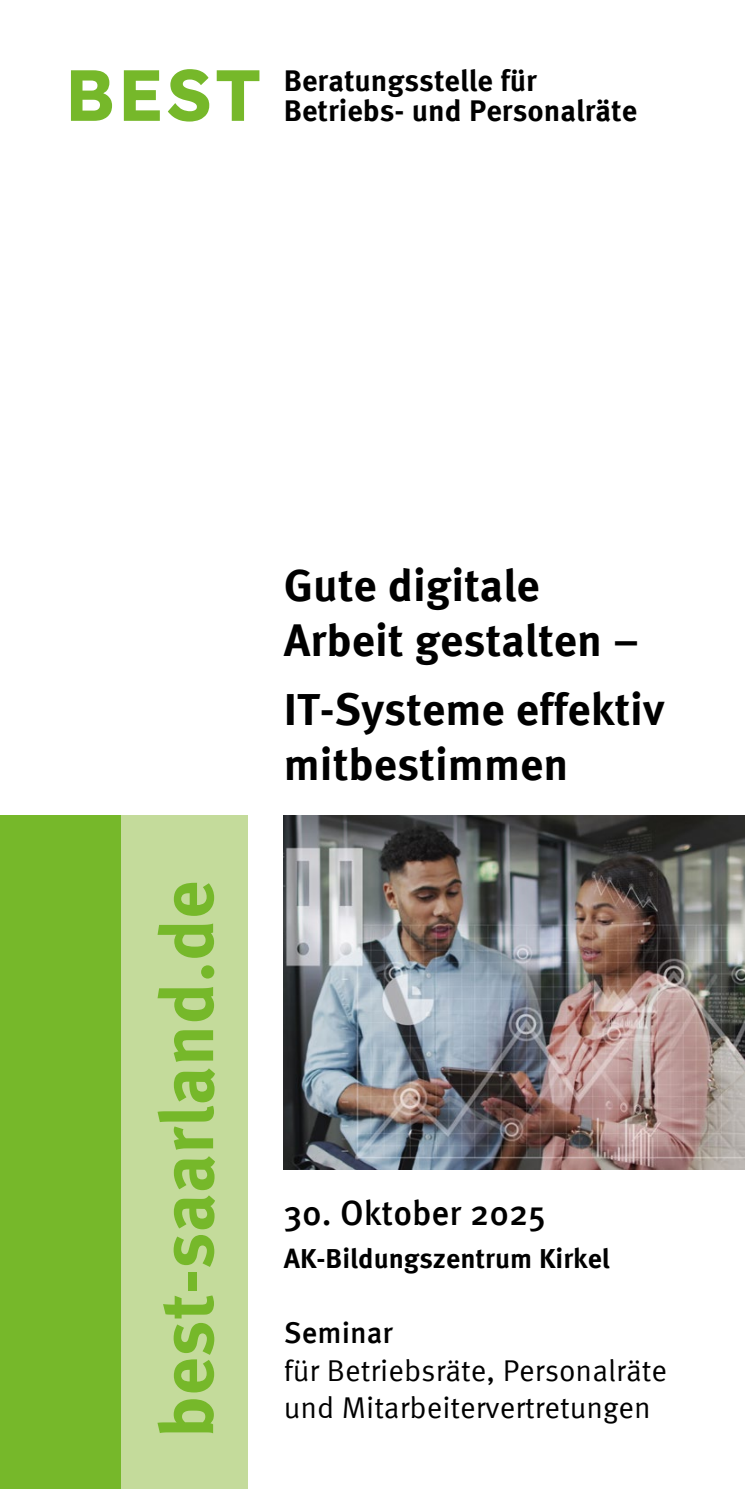
<style>
.page{position:relative;width:745px;height:1489px;background:#fff}
.page>*{position:absolute;margin:0;border:0;box-sizing:border-box;transform-origin:0 0}
.t1{font:700 75px "Meta Pro";color:#76b82a}
.t2{font:700 45px/55px "Meta Pro";color:#000}
.t3{font:500 35px "Meta Pro";color:#000}
.t4{font:30px/37.5px "Meta Pro";color:#000}
.t5{font:700 30px/30px "Meta Pro";color:#000}
.t6{font:500 30px "Meta Pro";color:#000}
.t7{font:700 27.5px "Meta Pro";color:#000}
</style>
<div class="page">
<div style="left:120px;top:815px;width:128px;height:673px;background:#c4db9b"></div>
<img style="left:283px;top:815px;width:461px;height:354px">
<div style="left:0;top:815px;width:120px;height:673px;background:#76b82a"></div>
<svg style="left:71px;top:69px;width:188px;height:53px"></svg>
<p class="t5" style="left:283px;top:63px;width:355px">Beratungsstelle für<br>Betriebs- und Personalräte</p>
<h1 class="t1" style="left:128px;top:1437px;width:559px;rotate:-90deg">best-saarland.de</h1>
<p class="t2" style="left:283px;top:554px;width:357px">Gute digitale<br>Arbeit gestalten –</p>
<p class="t2" style="left:283px;top:679px;width:382px">IT-Systeme effektiv mitbestimmen</p>
<p class="t3" style="left:283px;top:1185px;width:264px">30. Oktober 2025</p>
<p class="t7" style="left:283px;top:1236px;width:327px">AK-Bildungszentrum Kirkel</p>
<p class="t6" style="left:283px;top:1309px;width:111px">Seminar</p>
<p class="t4" style="left:283px;top:1349px;width:384px">für Betriebsräte, Personalräte und Mitarbeitervertretungen</p>
</div>
